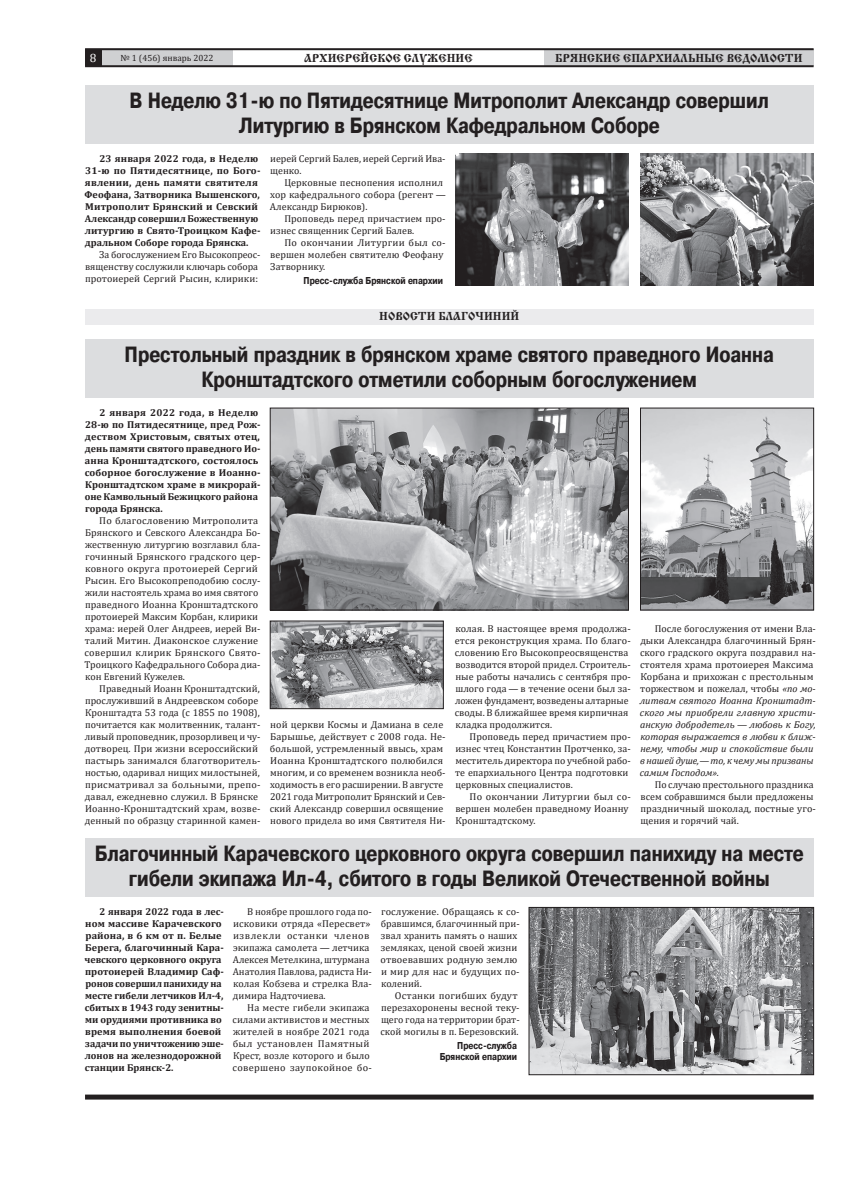
<style>
.page{position:relative;width:842px;height:1191px;background:#fff}
.page>*{position:absolute;margin:0;border:0;box-sizing:border-box;transform-origin:0 0}
.t1{font:700 22px/25px "Pragmatica Cond C";color:#231f20;text-align:center}
.t2{font:12px "Cyrillic Old";color:#231f20}
.t3{font:12px "Cambria";color:#fff}
.t4{font:10px/12px "Cambria";color:#231f20}
.t5{font:700 10px/12px "Cambria";letter-spacing:.005em;color:#231f20}
.t6{font:italic 10px/12px "Cambria";color:#231f20}
.t7{font:700 10px/11px "Pragmatica Cond C";color:#231f20;text-align:right}
.t8{font:9px "Cambria";color:#231f20}
.s1{font-style:normal}
</style>
<div class="page">
<div style="left:101px;top:50px;width:132px;height:16px;background:#cfd0d2"></div>
<div style="left:544px;top:50px;width:270px;height:16px;background:#cfd0d2"></div>
<hr style="left:85px;top:48px;width:729px;height:2px;background:#231f20">
<hr style="left:85px;top:65px;width:729px;height:2px;background:#231f20">
<div style="left:85px;top:50px;width:16px;height:16px;background:#231f20"></div>
<div style="left:85px;top:1094px;width:729px;height:5px;background:#231f20"></div>
<div style="left:85px;top:309px;width:729px;height:16px;background:#ebebed"></div>
<div style="left:85px;top:85px;width:729px;height:58px;background:#dcdddf"></div>
<img style="left:455px;top:154px;width:173px;height:132px">
<img style="left:640px;top:154px;width:174px;height:132px">
<div style="left:85px;top:339px;width:729px;height:59px;background:#dcdddf"></div>
<div style="left:85px;top:838px;width:729px;height:58px;background:#dcdddf"></div>
<img style="left:531px;top:909px;width:281px;height:164px">
<div style="left:529px;top:907px;width:285px;height:168px;border:1px solid #231f20"></div>
<img style="left:272px;top:410px;width:355px;height:198px">
<div style="left:270px;top:408px;width:359px;height:202px;border:1px solid #231f20"></div>
<img style="left:642px;top:410px;width:170px;height:198px">
<div style="left:640px;top:408px;width:174px;height:202px;border:1px solid #231f20"></div>
<img style="left:272px;top:623px;width:170px;height:84px">
<div style="left:270px;top:621px;width:174px;height:88px;border:1px solid #231f20"></div>
<p class="t3" style="left:90px;top:50px;width:8px">8</p>
<p class="t8" style="left:121px;top:52px;width:94px">№ 1 (456) январь 2022</p>
<p class="t2" style="left:304px;top:51px;width:170px">АРХИЕРЕЙСКОЕ СЛУЖЕНИЕ</p>
<p class="t2" style="left:555px;top:52px;width:249px">БРЯНСКИЕ ЕПАРХИАЛЬНЫЕ ВЕДОМОСТИ</p>
<h1 class="t1" style="left:130px;top:88px;width:641px">В Неделю 31-ю по Пятидесятнице Митрополит Александр совершил<br>Литургию в Брянском Кафедральном Соборе</h1>
<p class="t5" style="left:85px;top:152px;width:177px;text-indent:15px">23 января 2022 года, в Неделю<br>31-ю по Пятидесятнице, по Бого&shy;явлении, день памяти святителя<br>Феофана, Затворника Вышенского,<br>Митрополит Брянский и Севский<br>Александр совершил Божественную литургию в Свято-Троицком Кафе&shy;дральном Соборе города Брянска.</p>
<p class="t4" style="left:85px;top:248px;width:177px;text-indent:14px">За богослужением Его Высокопреос&shy;вященству сослужили ключарь собора протоиерей Сергий Рысин, клирики:</p>
<p class="t4" style="left:270px;top:152px;width:177px">иерей Сергий Балев, иерей Сергий Ива&shy;щенко.</p>
<p class="t4" style="left:270px;top:176px;width:177px;text-indent:14px">Церковные песнопения исполнил хор кафедрального собора (регент —<br>Александр Бирюков).</p>
<p class="t4" style="left:270px;top:212px;width:177px;text-indent:14px">Проповедь перед причастием про&shy;изнес священник Сергий Балев.</p>
<p class="t4" style="left:270px;top:236px;width:177px;text-indent:14px">По окончании Литургии был со&shy;вершен молебен святителю Феофану<br>Затворнику.</p>
<p class="t7" style="left:304px;top:275px;width:141px">Пресс-служба Брянской епархии</p>
<p class="t2" style="left:379px;top:310px;width:142px">НОВОСТИ БЛАГОЧИНИЙ</p>
<h1 class="t1" style="left:124px;top:342px;width:651px">Престольный праздник в брянском храме святого праведного Иоанна<br>Кронштадтского отметили соборным богослужением</h1>
<p class="t5" style="left:85px;top:406px;width:177px;text-indent:15px">2 января 2022 года, в Неделю<br>28-ю по Пятидесятнице, пред Рож&shy;деством Христовым, святых отец, день памяти святого праведного Ио&shy;анна Кронштадтского, состоялось соборное богослужение в Иоанно-<br>Кронштадтском храме в микрорай&shy;оне Камвольный Бежицкого района города Брянска.</p>
<p class="t4" style="left:85px;top:515px;width:177px;text-indent:15px">По благословению Митрополита Брянского и Севского Александра Бо&shy;жественную литургию возглавил бла&shy;гочинный Брянского градского цер&shy;ковного округа протоиерей Сергий Рысин. Его Высокопреподобию сослу&shy;жили настоятель храма во имя святого праведного Иоанна Кронштадтского протоиерей Максим Корбан, клирики храма: иерей Олег Андреев, иерей Ви&shy;талий Митин. Диаконское служение совершил клирик Брянского Свято-Троицкого Кафедрального Собора диа&shy;кон Евгений Кужелев.</p>
<p class="t4" style="left:85px;top:683px;width:177px;text-indent:15px">Праведный Иоанн Кронштадтский, прослуживший в Андреевском соборе Кронштадта 53 года (с 1855 по 1908), почитается как молитвенник, талант&shy;ливый проповедник, прозорливец и чу&shy;дотворец. При жизни всероссийский пастырь занимался благотворитель&shy;ностью, одаривал нищих милостыней, присматривал за больными, препо&shy;давал, ежедневно служил. В Брянске Иоанно-Кронштадтский храм, возве&shy;денный по образцу старинной камен-</p>
<p class="t6" style="left:640px;top:622px;width:178px;text-indent:15px"><span class="s1">После богослужения от имени Вла&shy;дыки Александра благочинный Брян&shy;ского градского округа поздравил на&shy;стоятеля храма протоиерея Максима Корбана и прихожан с престольным торжеством и пожелал, чтобы</span> «по мо&shy;литвам святого Иоанна Кронштадт&shy;ского мы приобрели главную христи&shy;анскую добродетель — любовь к Богу, которая выражается в любви к ближ&shy;нему, чтобы мир и спокойствие были в нашей душе,—то, к чему мы призваны самим Господом».</p>
<p class="t4" style="left:640px;top:779px;width:177px;text-indent:14px">По случаю престольного праздника всем собравшимся были предложены праздничный шоколад, постные уго&shy;щения и горячий чай.</p>
<h1 class="t1" style="left:95px;top:841px;width:710px">Благочинный Карачевского церковного округа совершил панихиду на месте гибели экипажа Ил‑4, сбитого в годы Великой Отечественной войны</h1>
<p class="t5" style="left:84px;top:905px;width:141px;text-indent:15px">2 января 2022 года в лес&shy;ном массиве Карачевского района, в 6 км от п. Белые<br>Берега, благочинный Кара&shy;чевского церковного округа протоиерей Владимир Саф&shy;ронов совершил панихиду на месте гибели летчиков Ил‑4, сбитых в 1943 году зенитны&shy;ми орудиями противника во время выполнения боевой задачи по уничтожению эше&shy;лонов на железнодорожной станции Брянск‑2.</p>
<p class="t4" style="left:233px;top:905px;width:141px;text-indent:14px">В ноябре прошлого года по&shy;исковики отряда «Пересвет» извлекли останки членов экипажа самолета — летчика<br>Алексея Метелкина, штурмана<br>Анатолия Павлова, радиста Ни&shy;колая Кобзева и стрелка Вла&shy;димира Надточиева.</p>
<p class="t4" style="left:455px;top:623px;width:177px">колая. В настоящее время продолжа&shy;ется реконструкция храма. По благо&shy;словению Его Высокопреосвященства возводится второй придел. Строитель&shy;ные работы начались с сентября про&shy;шлого года — в течение осени был за&shy;ложен фундамент, возведены алтарные своды. В ближайшее время кирпичная кладка продолжится.</p>
<p class="t4" style="left:455px;top:731px;width:177px;text-indent:14px">Проповедь перед причастием про&shy;изнес чтец Константин Протченко, за&shy;меститель директора по учебной рабо&shy;те епархиального Центра подготовки церковных специалистов.</p>
<p class="t4" style="left:455px;top:791px;width:177px;text-indent:14px">По окончании Литургии был со&shy;вершен молебен праведному Иоанну<br>Кронштадтскому.</p>
<p class="t4" style="left:270px;top:719px;width:177px">ной церкви Космы и Дамиана в селе Барышье, действует с 2008 года. Не&shy;большой, устремленный ввысь, храм Иоанна Кронштадтского полюбился многим, и со временем возникла необ&shy;ходимость в его расширении. В августе 2021 года Митрополит Брянский и Сев&shy;ский Александр совершил освящение нового придела во имя Святителя Ни-</p>
<p class="t4" style="left:381px;top:905px;width:141px">гослужение. Обращаясь к со&shy;бравшимся, благочинный при&shy;звал хранить память о наших земляках, ценой своей жизни отвоевавших родную землю и мир для нас и будущих по&shy;колений.</p>
<p class="t4" style="left:381px;top:989px;width:141px;text-indent:14px">Останки погибших будут перезахоронены весной теку&shy;щего года на территории брат&shy;ской могилы в п. Березовский.</p>
<p class="t7" style="left:440px;top:1040px;width:79px">Пресс-служба<br>Брянской епархии</p>
<p class="t4" style="left:233px;top:1001px;width:141px;text-indent:15px">На месте гибели экипажа силами активистов и местных жителей в ноябре 2021 года был установлен Памятный<br>Крест, возле которого и было совершено заупокойное бо-</p>
</div>
